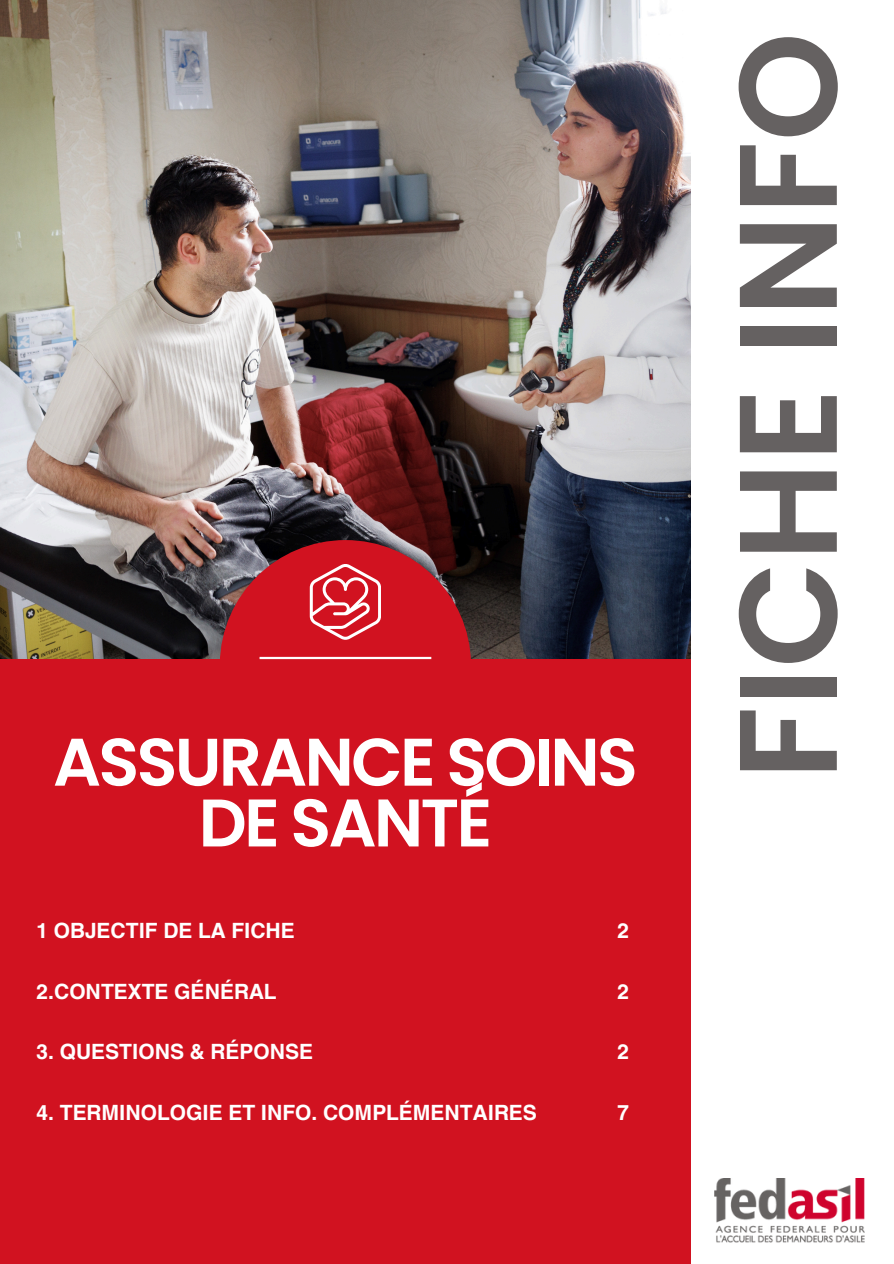
<style>
.page{position:relative;width:894px;height:1264px;background:#fff}
.page>*{position:absolute;margin:0;border:0;box-sizing:border-box;transform-origin:0 0}
.t1{font:600 138.6px "Poppins";color:#656161}
.t2{font:600 67.2px/60.8px "Poppins";letter-spacing:-.04em;color:#fff;text-align:center}
.t3{font:700 21px "Helvetica World";color:#fff}
</style>
<div class="page">
<img style="left:0;top:0;width:690px;height:659px">
<div style="left:0;top:659px;width:690px;height:604px;background:#d11220"></div>
<svg style="left:220px;top:540px;width:251px;height:120px;background:#b52a35"></svg>
<img style="left:714px;top:1178px;width:150px;height:65px">
<p class="t2" style="left:53px;top:731px;width:586px">ASSURANCE SOINS<br>DE SANTÉ</p>
<p class="t3" style="left:36px;top:913px;width:260px">1 OBJECTIF DE LA FICHE</p>
<p class="t3" style="left:617px;top:913px;width:14px">2</p>
<p class="t3" style="left:36px;top:973px;width:242px">2.CONTEXTE GÉNÉRAL</p>
<p class="t3" style="left:617px;top:973px;width:14px">2</p>
<h2 class="t3" style="left:36px;top:1034px;width:278px">3. QUESTIONS &amp; RÉPONSE</h2>
<p class="t3" style="left:36px;top:1095px;width:502px">4. TERMINOLOGIE ET INFO. COMPLÉMENTAIRES</p>
<p class="t3" style="left:617px;top:1034px;width:14px">2</p>
<p class="t3" style="left:617px;top:1095px;width:14px">7</p>
<p class="t1" style="left:691px;top:779px;width:749px;rotate:-90deg">FICHE INFO</p>
</div>
